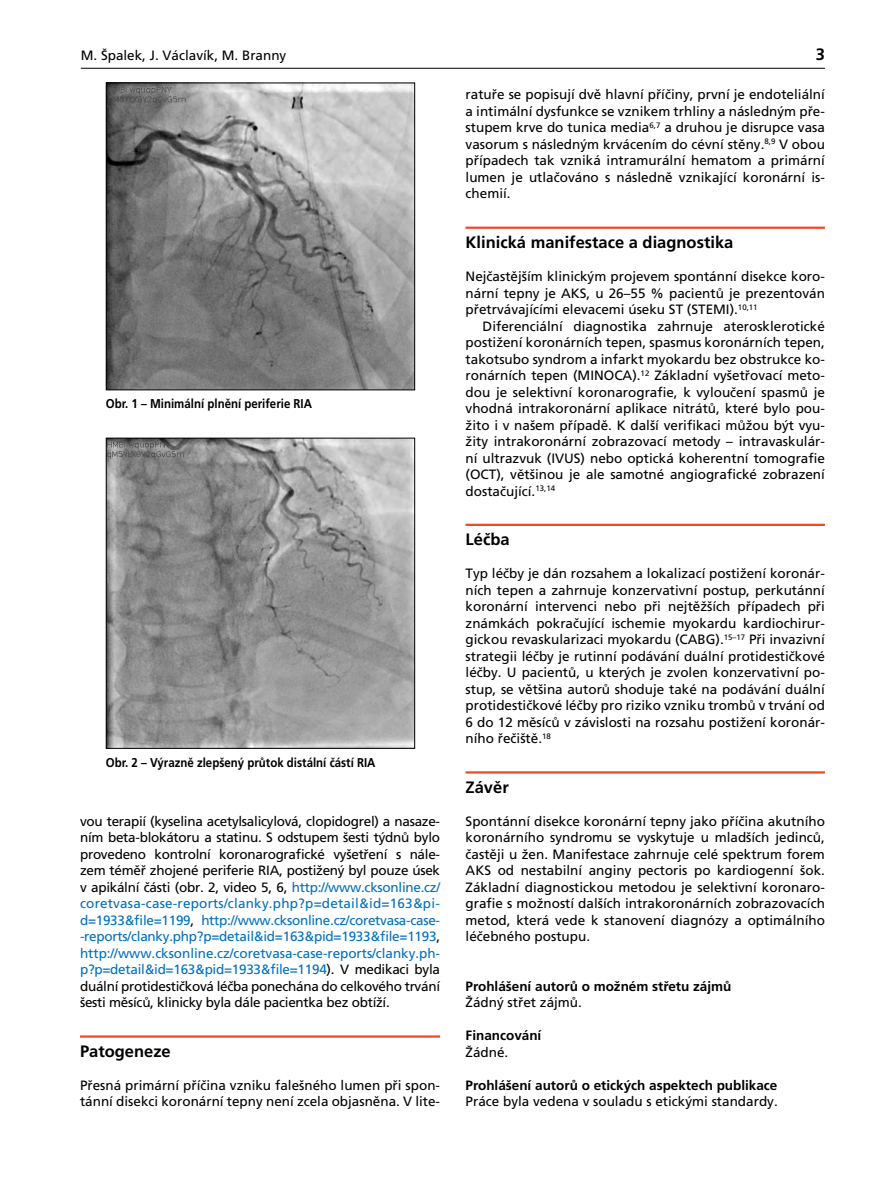
<style>
.page{position:relative;width:893px;height:1191px;background:#fff}
.page>*{position:absolute;margin:0;border:0;box-sizing:border-box;transform-origin:0 0}
.t1{font:700 16.5px "Frutiger CE";color:#000}
.t2{font:13.5px/16.5px "Frutiger CE";color:#000;text-align:justify}
.t3{font:700 13.5px "Frutiger CE";color:#000}
.t4{font:700 12.75px "Frutiger CE";color:#000;scale:.9 1}
.s1{color:#0070c0}
</style>
<div class="page">
<hr style="left:81px;top:68px;width:744px;height:1px;background:#000">
<hr style="left:466px;top:227px;width:359px;height:2px;background:#ef4925">
<hr style="left:466px;top:524px;width:359px;height:2px;background:#ef4925">
<hr style="left:466px;top:771px;width:359px;height:2px;background:#ef4925">
<hr style="left:80px;top:1035px;width:360px;height:2px;background:#ef4925">
<img style="left:108px;top:85px;width:305px;height:303px">
<div style="left:106px;top:83px;width:309px;height:307px;border:1px solid #000"></div>
<img style="left:108px;top:440px;width:305px;height:306px">
<div style="left:106px;top:438px;width:309px;height:310px;border:1px solid #000"></div>
<p class="t2" style="left:81px;top:47px;width:207px">M. Špalek, J. Václavík, M. B ranny</p>
<p class="t1" style="left:816px;top:44px;width:11px">3</p>
<p class="t2" style="left:466px;top:86px;width:361px">ratuře se popisují dvě hlavní příčiny, první je endoteliální a intimální dysfunkce se vznikem trhliny a následným pře&shy;stupem krve do tunica media<sup>6,7</sup> a druhou je disrupce vasa vasorum s následným krvácením do cévní stěny.<sup>8,9</sup> V obou případech tak vzniká intramurální hematom a primární lumen je utlačováno s následně vznikající koronární is&shy;chemií.</p>
<p class="t1" style="left:466px;top:233px;width:269px">Klinická manifestace a diagnostika</p>
<p class="t2" style="left:466px;top:268px;width:361px">Nejčastějším klinickým projevem spontánní disekce koro&shy;nární tepny je AKS, u 26–55 % pacientů je prezentován přetrvávajícími elevacemi úseku ST (STEMI).<sup>10,11</sup></p>
<p class="t2" style="left:466px;top:317px;width:361px;text-indent:17px">Diferenciální diagnostika zahrnuje aterosklerotické postižení koronárních tepen, spasmus koronárních tepen, takotsubo syndrom a infarkt myokardu bez obstrukce ko&shy;ronárních tepen (MINOCA).<sup>12</sup> Základní vyšetřovací meto&shy;dou je selektivní koronarografie, k vyloučení spasmů je vhodná intrakoronární aplikace nitrátů, které bylo pou&shy;žito i v našem případě. K další verifikaci můžou být vyu&shy;žity intrakoronární zobrazovací metody – intravaskulár&shy;ní ultrazvuk (IVUS) nebo optická koherentní tomografie (OCT), většinou je ale samotné angiografické zobrazení dostačující.<sup>13,14</sup></p>
<p class="t1" style="left:466px;top:530px;width:46px">Léčba</p>
<p class="t2" style="left:466px;top:565px;width:361px">Typ léčby je dán rozsahem a lokalizací postižení koronár&shy;ních tepen a zahrnuje konzervativní postup, perkutánní koronární intervenci nebo při nejtěžších případech při známkách pokračující ischemie myokardu kardiochirur&shy;gickou revaskularizaci myokardu (CABG).<sup>15–17</sup> Při invazivní strategii léčby je rutinní podávání duální protidestičkové léčby. U pacientů, u kterých je zvolen konzervativní po&shy;stup, se většina autorů shoduje také na podávání duální protidestičkové léčby pro riziko vzniku trombů v trvání od 6 do 12 měsíců v závislosti na rozsahu postižení koronár&shy;ního řečiště.<sup>18</sup></p>
<p class="t1" style="left:466px;top:777px;width:45px">Závěr</p>
<p class="t2" style="left:466px;top:812px;width:361px">Spontánní disekce koronární tepny jako příčina akutního koronárního syndromu se vyskytuje u mladších jedinců, častěji u žen. Manifestace zahrnuje celé spektrum forem AKS od nestabilní anginy pectoris po kardiogenní šok.<br>Základní diagnostickou metodou je selektivní koronaro&shy;grafie s možností dalších intrakoronárních zobrazovacích metod, která vede k stanovení diagnózy a optimálního léčebného postupu.</p>
<p class="t3" style="left:466px;top:978px;width:267px">Prohlášení autorů o možném střetu zájmů</p>
<p class="t2" style="left:466px;top:994px;width:118px">Žádný střet zájmů.</p>
<p class="t3" style="left:466px;top:1028px;width:77px">Financování</p>
<p class="t2" style="left:466px;top:1043px;width:44px">Žádné.</p>
<p class="t3" style="left:466px;top:1077px;width:313px">Prohlášení autorů o etických aspektech publikace</p>
<p class="t2" style="left:466px;top:1093px;width:314px">Práce byla vedena v souladu s etickými standardy.</p>
<p class="t4" style="left:106px;top:396px;width:231px">Obr. 1 – Minimální plnění periferie RIA</p>
<p class="t4" style="left:106px;top:755px;width:301px">Obr. 2 – Výrazně zlepšený průtok distální částí RIA</p>
<p class="t2" style="left:80px;top:812px;width:362px">vou terapií (kyselina acetylsalicylová, clopidogrel) a nasaze&shy;ním beta-blokátoru a statinu. S odstupem šesti týdnů bylo provedeno kontrolní koronarografické vyšetření s nále&shy;zem téměř zhojené periferie RIA, postižený byl pouze úsek v apikální části (obr. 2, video 5, 6, <span class="s1">http://www.cksonline.cz/ coretvasa-case-reports/clanky.php?p=detail&amp;id=163&amp;pi&shy;d=1933&amp;file=1199</span>, <span class="s1">http://www.cksonline.cz/coretvasa-case--reports/clanky.php?p=detail&amp;id=163&amp;pid=1933&amp;file=1193</span>, <span class="s1">http://www.cksonline.cz/coretvasa-case-reports/clanky.ph&shy;p?p=detail&amp;id=163&amp;pid=1933&amp;file=1194</span>). V medikaci byla duální protidestičková léčba ponechána do celkového trvání šesti měsíců, klinicky byla dále pacientka bez obtíží.</p>
<p class="t1" style="left:80px;top:1041px;width:92px">Patogeneze</p>
<p class="t2" style="left:80px;top:1076px;width:362px">Přesná primární příčina vzniku falešného lumen při spon&shy;tánní disekci koronární tepny není zcela objasněna. V lite-</p>
</div>
